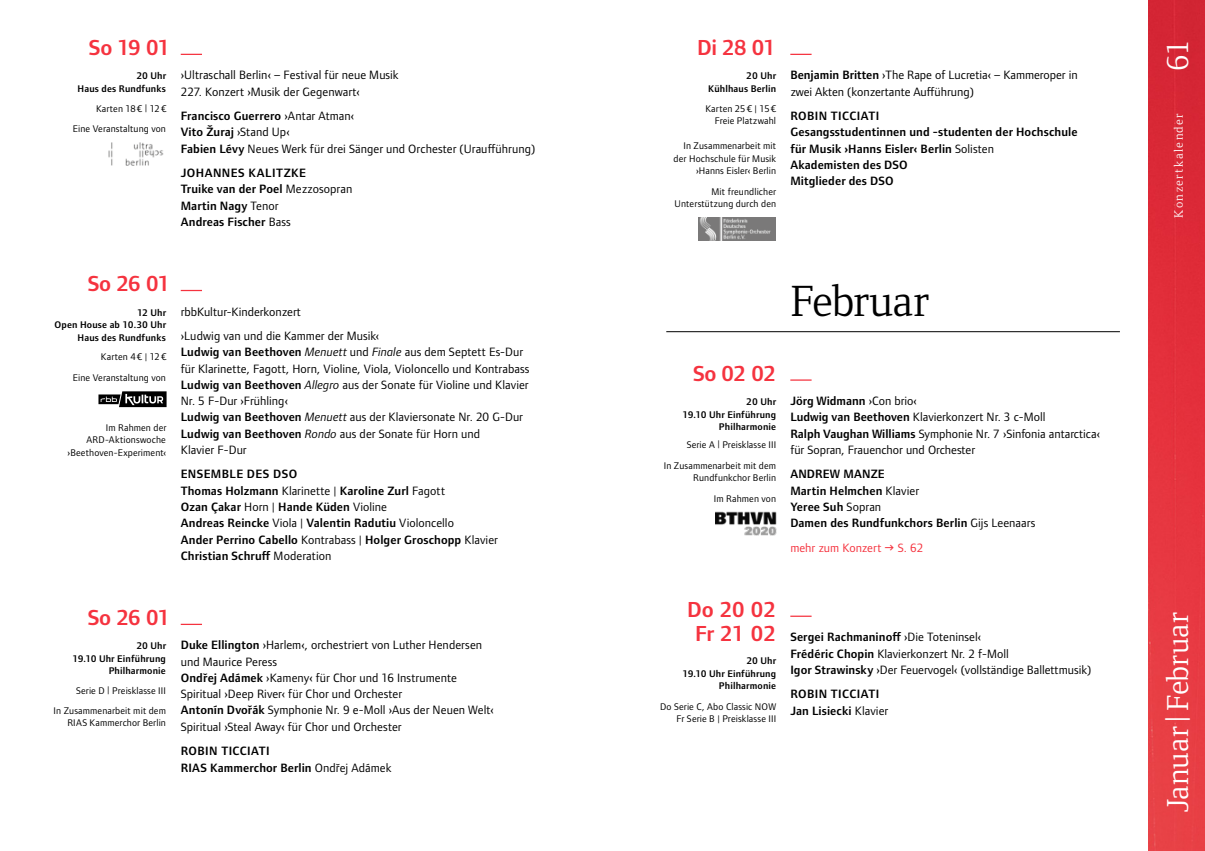
<style>
.page{position:relative;width:1205px;height:851px;background:#fff}
.page>*{position:absolute;margin:0;border:0;box-sizing:border-box;transform-origin:0 0}
.t1{font:45px "Foundry Form Serif";letter-spacing:-.02em;color:#000}
.t2{font:31.25px "Foundry Form Serif OT2";color:#fff}
.t3{font:600 22.5px/24.4px "Foundry Form Sans OT2";letter-spacing:-.05em;color:#f5333f;text-align:center}
.t4{font:12.5px/16.2px "Foundry Form Sans OT2";color:#000}
.t5{font:600 12.5px/16.2px "Foundry Form Sans OT2";letter-spacing:.005em;color:#000}
.t6{font:12.5px "Foundry Form Sans OT2";color:#f5333f}
.t7{font:12.5px "Foundry Form Serif Book OSF";letter-spacing:.11em;color:#fff}
.t8{font:10px/12.5px "Foundry Form Sans OT2";letter-spacing:.015em;color:#000;text-align:right}
.t9{font:600 10px/12.5px "Foundry Form Sans OT2";letter-spacing:.015em;color:#000;text-align:right}
.s1{font-weight:600}
.s2{font-weight:400}
.s3{font-family:"Foundry Form Sans";font-style:italic}
</style>
<div class="page">
<img style="left:108px;top:142px;width:56px;height:24px">
<svg style="left:790px;top:54px;width:21px;height:1px"></svg>
<svg style="left:790px;top:379px;width:21px;height:1px"></svg>
<svg style="left:790px;top:615px;width:21px;height:1px"></svg>
<hr style="left:666px;top:331px;width:454px;height:1px;background:#000">
<svg style="left:181px;top:54px;width:21px;height:1px"></svg>
<svg style="left:181px;top:290px;width:21px;height:1px"></svg>
<hr style="left:181px;top:623px;width:21px;height:2px;background:#f5333f">
<img style="left:698px;top:218px;width:77px;height:22px">
<svg style="left:98px;top:391px;width:69px;height:16px"></svg>
<img style="left:715px;top:511px;width:61px;height:24px">
<img style="left:1148px;top:0;width:57px;height:850px">
<h3 class="t3" style="left:89px;top:34px;width:83px">So 19 01</h3>
<p class="t9" style="left:78px;top:69px;width:90px">20 Uhr<br>Haus des Rundfunks</p>
<p class="t8" style="left:73px;top:97px;width:95px;line-height:20.6px">Karten 18€ | 12€<br>Eine Veranstaltung von</p>
<p class="t4" style="left:181px;top:66px;width:219px">›Ultraschall Berlin‹ – Festival für neue Musik<br>227. Konzert ›Musik der Gegenwart‹</p>
<p class="t4" style="left:181px;top:107px;width:356px"><span class="s1">Francisco Guerrero</span> ›Antar Atman‹<br><span class="s1">Vito Žuraj</span> ›Stand Up‹<br><span class="s1">Fabien Lévy</span> Neues Werk für drei Sänger und Orchester (Uraufführung)</p>
<p class="t5" style="left:181px;top:164px;width:173px">JOHANNES KALITZKE<br>Truike van der Poel <span class="s2">Mezzosopran<br></span>Martin Nagy <span class="s2">Tenor<br></span>Andreas Fischer <span class="s2">Bass</span></p>
<h3 class="t3" style="left:88px;top:270px;width:84px">So 26 01</h3>
<p class="t9" style="left:54px;top:305px;width:113px">12 Uhr<br>Open House ab 10.30 Uhr<br>Haus des Rundfunks</p>
<p class="t8" style="left:73px;top:346px;width:95px;line-height:20.6px">Karten 4€ | 12€<br>Eine Veranstaltung von</p>
<p class="t8" style="left:68px;top:420px;width:100px">Im Rahmen der<br>ARD-Aktionswoche ›Beethoven-Experiment‹</p>
<p class="t4" style="left:181px;top:298px;width:200px;line-height:24.4px">rbbKultur-Kinderkonzert<br>›Ludwig van und die Kammer der Musik‹</p>
<p class="t4" style="left:181px;top:343px;width:350px"><span class="s1">Ludwig van Beethoven</span> <span class="s3">Menuett</span> und <span class="s3">Finale</span> aus dem Septett Es-Dur für Klarinette, Fagott, Horn, Violine, Viola, Violoncello und Kontrabass <span class="s1">Ludwig van Beethoven</span> <span class="s3">Allegro</span> aus der Sonate für Violine und Klavier Nr. 5 F-Dur ›Frühling‹<br><span class="s1">Ludwig van Beethoven</span> <span class="s3">Menuett</span> aus der Klaviersonate Nr. 20 G-Dur <span class="s1">Ludwig van Beethoven</span> <span class="s3">Rondo</span> aus der Sonate für Horn und<br>Klavier F-Dur</p>
<p class="t5" style="left:181px;top:465px;width:319px">ENSEMBLE DES DSO<br>Thomas Holzmann <span class="s2">Klarinette |</span> Karoline Zurl <span class="s2">Fagott<br></span>Ozan Çakar <span class="s2">Horn |</span> Hande Küden <span class="s2">Violine<br></span>Andreas Reincke <span class="s2">Viola |</span> Valentin Radutiu <span class="s2">Violoncello<br></span>Ander Perrino Cabello <span class="s2">Kontrabass |</span> Holger Groschopp <span class="s2">Klavier </span>Christian Schruff <span class="s2">Moderation</span></p>
<h3 class="t3" style="left:88px;top:604px;width:84px">So 26 01</h3>
<p class="t9" style="left:72px;top:639px;width:95px">20 Uhr<br>19.10 Uhr Einführung<br>Philharmonie</p>
<p class="t8" style="left:54px;top:680px;width:114px;line-height:19.6px">Serie D | Preisklasse III<br>In Zusammenarbeit mit dem</p>
<p class="t8" style="left:67px;top:715px;width:100px">RIAS Kammerchor Berlin</p>
<p class="t4" style="left:181px;top:636px;width:314px"><span class="s1">Duke Ellington</span> ›Harlem‹, orchestriert von Luther Hendersen und Maurice Peress<br><span class="s1">Ondřej Adámek</span> ›Kameny‹ für Chor und 16 Instrumente Spiritual ›Deep River‹ für Chor und Orchester<br><span class="s1">Antonín Dvořák</span> Symphonie Nr. 9 e-Moll ›Aus der Neuen Welt‹ Spiritual ›Steal Away‹ für Chor und Orchester</p>
<p class="t5" style="left:181px;top:742px;width:212px">ROBIN TICCIATI<br>RIAS Kammerchor Berlin <span class="s2">Ondřej Adámek</span></p>
<h3 class="t3" style="left:697px;top:34px;width:80px">Di 28 01</h3>
<p class="t9" style="left:708px;top:69px;width:69px">20 Uhr<br>Kühlhaus Berlin</p>
<p class="t8" style="left:705px;top:101px;width:72px">Karten 25€ | 15€<br>Freie Platzwahl</p>
<p class="t8" style="left:673px;top:139px;width:104px">In Zusammenarbeit mit der Hochschule für Musik ›Hanns Eisler‹ Berlin</p>
<p class="t8" style="left:674px;top:184px;width:103px">Mit freundlicher<br>Unterstützung durch den</p>
<p class="t4" style="left:790px;top:66px;width:289px"><span class="s1">Benjamin Britten</span> ›The Rape of Lucretia‹ – Kammeroper in zwei Akten (konzertante Aufführung)</p>
<p class="t5" style="left:790px;top:107px;width:289px">ROBIN TICCIATI<br>Gesangsstudentinnen und -studenten der Hochschule für Musik ›Hanns Eisler‹ Berlin <span class="s2">Solisten<br></span>Akademisten des DSO<br>Mitglieder des DSO</p>
<h1 class="t1" style="left:790px;top:276px;width:140px">Februar</h1>
<h3 class="t3" style="left:693px;top:359px;width:84px">So 02 02</h3>
<p class="t9" style="left:682px;top:395px;width:95px">20 Uhr<br>19.10 Uhr Einführung<br>Philharmonie</p>
<p class="t8" style="left:664px;top:433px;width:114px;line-height:20.6px">Serie A | Preisklasse III<br>In Zusammenarbeit mit dem</p>
<p class="t8" style="left:693px;top:466px;width:84px;line-height:21.2px">Rundfunkchor Berlin<br>Im Rahmen von</p>
<p class="t4" style="left:790px;top:392px;width:311px"><span class="s1">Jörg Widmann</span> ›Con brio‹<br><span class="s1">Ludwig van Beethoven</span> Klavierkonzert Nr. 3 c-Moll<br><span class="s1">Ralph Vaughan Williams</span> Symphonie Nr. 7 ›Sinfonia antarctica‹ für Sopran, Frauenchor und Orchester</p>
<p class="t5" style="left:790px;top:465px;width:247px">ANDREW MANZE<br>Martin Helmchen <span class="s2">Klavier<br></span>Yeree Suh <span class="s2">Sopran<br></span>Damen des Rundfunkchors Berlin <span class="s2">Gijs Leenaars</span></p>
<p class="t6" style="left:790px;top:538px;width:93px">mehr zum Konzert</p>
<p class="t6" style="left:898px;top:538px;width:27px">S. 62</p>
<h3 class="t3" style="left:687px;top:595px;width:90px">Do 20 02<br>Fr 21 02</h3>
<p class="t9" style="left:682px;top:654px;width:95px">20 Uhr<br>19.10 Uhr Einführung<br>Philharmonie</p>
<p class="t8" style="left:660px;top:699px;width:118px">Do Serie C, Abo Classic NOW<br>Fr Serie B | Preisklasse III</p>
<p class="t4" style="left:790px;top:628px;width:302px"><span class="s1">Sergei Rachmaninoff</span> ›Die Toteninsel‹<br><span class="s1">Frédéric Chopin</span> Klavierkonzert Nr. 2 f-Moll<br><span class="s1">Igor Strawinsky</span> ›Der Feuervogel‹ (vollständige Ballettmusik)</p>
<p class="t5" style="left:790px;top:685px;width:99px">ROBIN TICCIATI<br>Jan Lisiecki <span class="s2">Klavier</span></p>
<h2 class="t2" style="left:1157px;top:71px;width:33px;rotate:-90deg">61</h2>
<p class="t7" style="left:1171px;top:218px;width:106px;rotate:-90deg">Konzertkalender</p>
<h2 class="t2" style="left:1157px;top:812px;width:201px;rotate:-90deg">Januar|Februar</h2>
</div>
